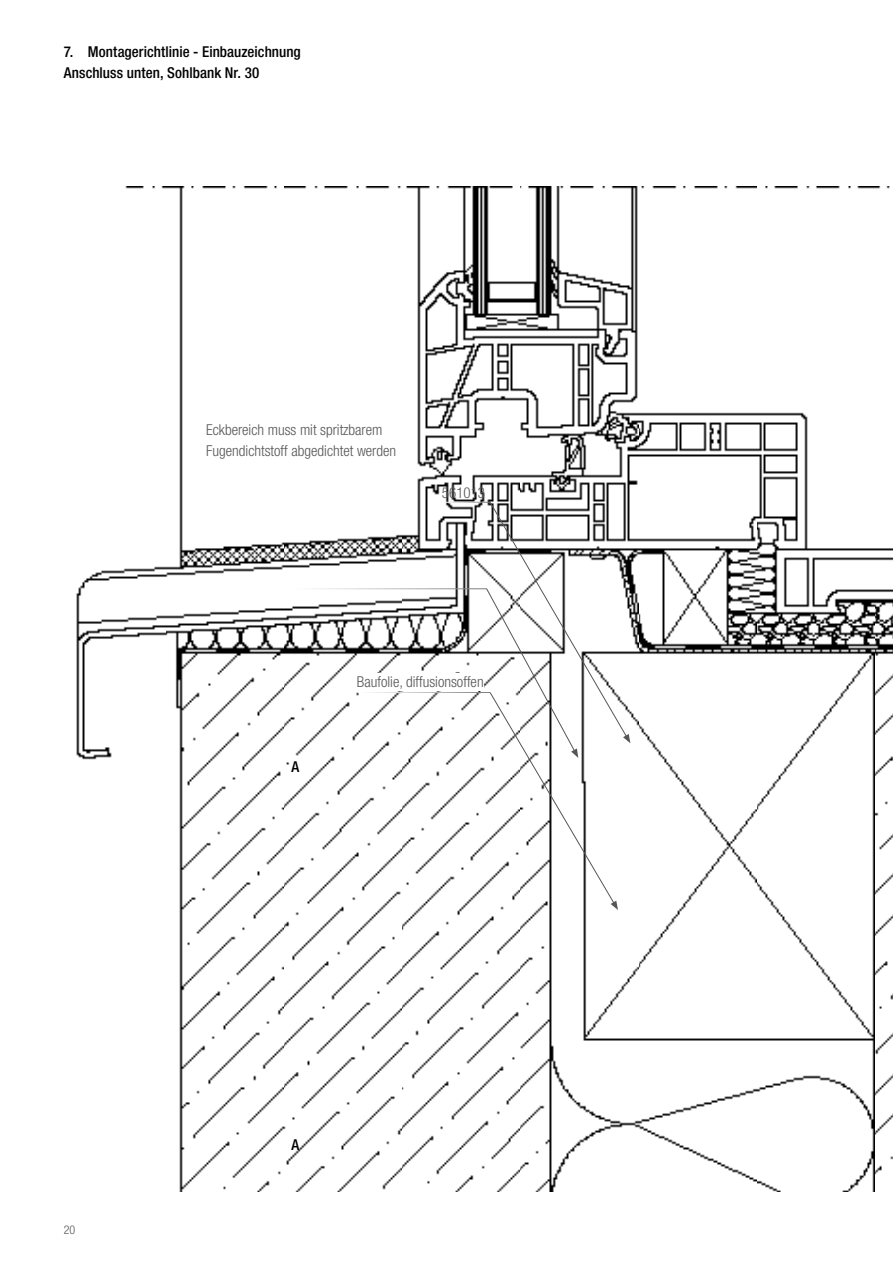
<style>
.page{position:relative;width:893px;height:1263px;background:#fff}
.page>*{position:absolute;margin:0;border:0;box-sizing:border-box;transform-origin:0 0}
.t1{font:300 condensed 15px/21px "Helvetica Neue LT Com";color:#565656}
.t2{font:500 condensed 15px/21px "Helvetica Neue LT Com";letter-spacing:.005em;color:#000}
.t3{font:300 condensed 12px "Helvetica Neue LT Com";color:#565656}
</style>
<div class="page">
<img style="left:76px;top:187px;width:817px;height:1004px">
<hr style="left:294px;top:588px;width:193px;height:1px;background:#fff">
<hr style="left:358px;top:692px;width:132px;height:1px;background:#fff">
<svg style="left:486px;top:502px;width:144px;height:408px"></svg>
<hr style="left:440px;top:502px;width:50px;height:1px;background:#fff">
<div style="left:206px;top:414px;width:197px;height:47px;background:#fff"></div>
<div style="left:357px;top:674px;width:127px;height:17px;background:#fff"></div>
<p class="t2" style="left:64px;top:41px;width:239px">7. Montagerichtlinie - Einbauzeichnung<br>Anschluss unten, Sohlbank Nr. 30</p>
<p class="t1" style="left:206px;top:420px;width:192px">Eckbereich muss mit spritzbarem<br>Fugendichtstoff abgedichtet werden</p>
<p class="t1" style="left:442px;top:483px;width:45px">561 01 3</p>
<p class="t3" style="left:64px;top:1222px;width:13px">20</p>
<p class="t2" style="left:292px;top:755px;width:9px">A</p>
<p class="t1" style="left:357px;top:672px;width:128px">Baufolie, diffusionsoffen</p>
<p class="t2" style="left:292px;top:1133px;width:9px">A</p>
</div>
